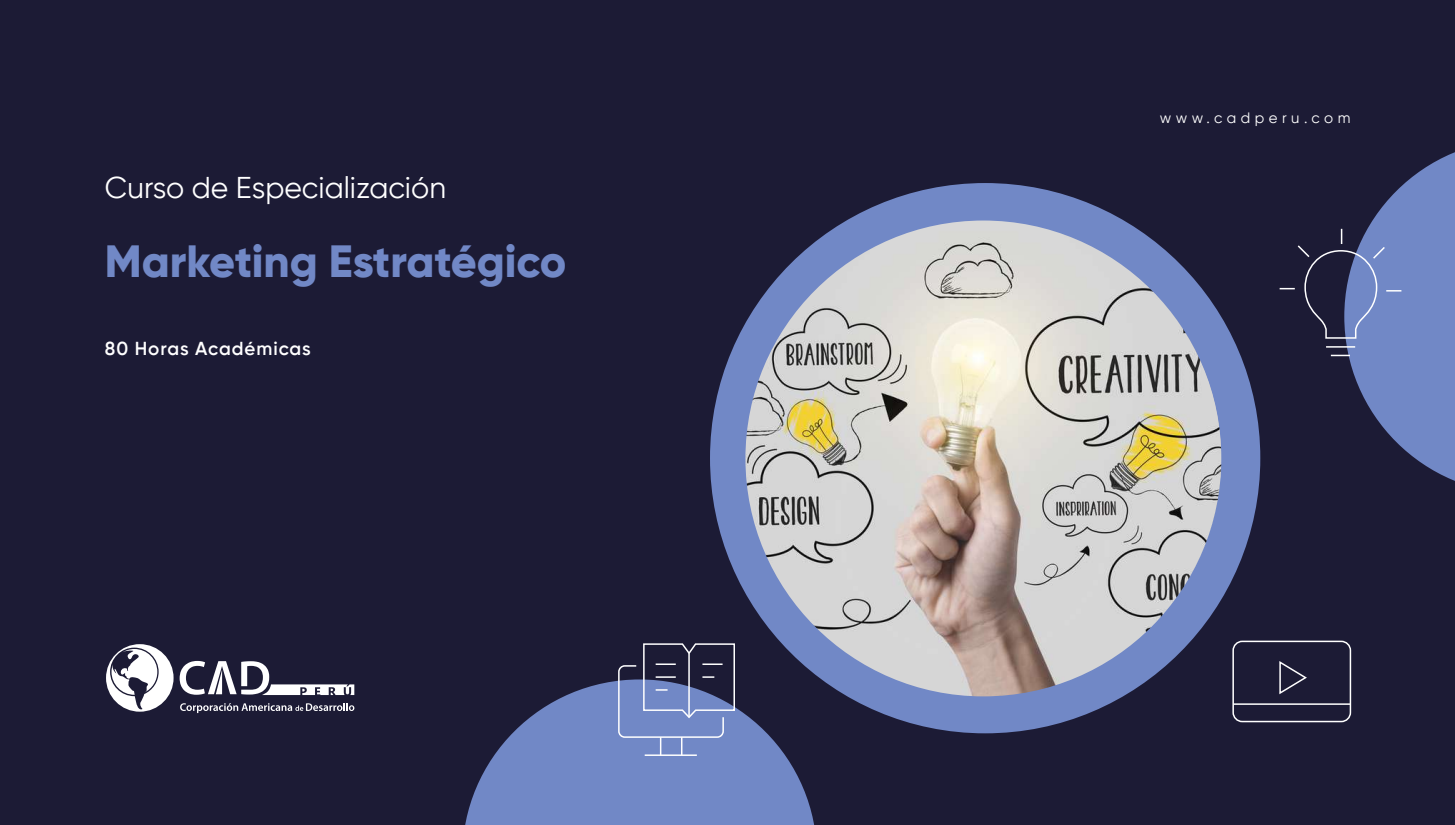
<style>
.page{position:relative;width:1455px;height:825px;background:#1c1b35}
.page>*{position:absolute;margin:0;border:0;box-sizing:border-box;transform-origin:0 0}
.t1{font:800 45px "Gilroy";color:#7188c6}
.t2{font:30px "Gilroy";color:#fff}
.t3{font:600 18.75px "Gilroy";letter-spacing:.05em;color:#fff}
.t4{font:15px "Gilroy";letter-spacing:.3em;color:#fff}
</style>
<div class="page">
<svg style="left:180px;top:703px;width:174px;height:10px"></svg>
<svg style="left:180px;top:661px;width:174px;height:34px"></svg>
<svg style="left:106px;top:644px;width:68px;height:68px"></svg>
<div style="left:710px;top:183px;width:550px;height:550px;background:#7188c6;border-radius:50%"></div>
<svg style="left:465px;top:681px;width:350px;height:144px;fill:#7188c6"></svg>
<svg style="left:1280px;top:152px;width:175px;height:329px"></svg>
<div style="left:1232px;top:641px;width:119px;height:81px;border:2px solid #fff;border-radius:9px"></div>
<svg style="left:1279px;top:661px;width:28px;height:34px"></svg>
<hr style="left:1233px;top:703px;width:117px;height:2px;background:#fff">
<hr style="left:645px;top:754px;width:52px;height:2px;background:#fff">
<svg style="left:617px;top:643px;width:119px;height:112px"></svg>
<hr style="left:688px;top:653px;width:2px;height:64px;background:#fff">
<img style="left:745px;top:221px;width:476px;height:475px;border-radius:238px">
<p class="t2" style="left:105px;top:169px;width:343px">Curso de Especialización</p>
<h1 class="t1" style="left:105px;top:233px;width:463px">Marketing Estratégico</h1>
<p class="t3" style="left:105px;top:337px;width:207px">80 Horas Académicas</p>
<p class="t4" style="left:1160px;top:109px;width:192px">www.cadperu.com</p>
</div>
